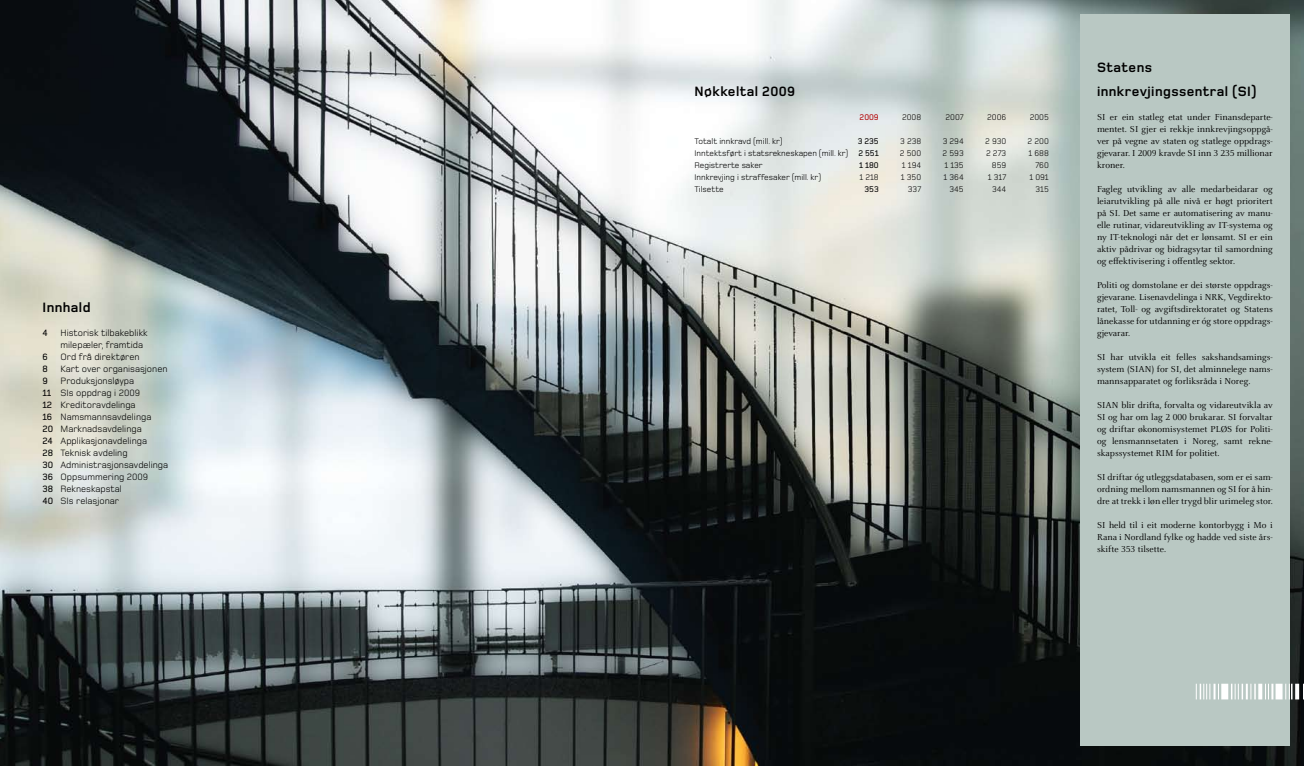
<style>
.page{position:relative;width:1304px;height:766px;background:#fff}
.page>*{position:absolute;margin:0;border:0;box-sizing:border-box;transform-origin:0 0}
.t1{font:700 14px/24px "Foundry Monoline";letter-spacing:.03em;color:#000}
.t2{font:9.5px/12px "Celeste OT";color:#000;text-align:justify}
.t3{font:9.5px/12px "Foundry Monoline";color:#000}
.t4{font:500 9.5px "Foundry Monoline";color:#000}
.t5{font:8.5px "Foundry Monoline";color:#000}
.t6{font:500 8.5px "Foundry Monoline";color:#000}
.t7{font:500 8.5px "Foundry Monoline";color:#b20809}
.s1{font-weight:500}
</style>
<div class="page">
<img style="left:0;top:0;width:1304px;height:765px">
<div style="left:1080px;top:14px;width:210px;height:731px;background:#b9c8c3"></div>
<svg style="left:1303px;top:683px;width:1px;height:16px"></svg>
<svg style="left:1295px;top:683px;width:4px;height:16px"></svg>
<svg style="left:1285px;top:683px;width:7px;height:16px"></svg>
<svg style="left:1265px;top:683px;width:8px;height:16px"></svg>
<svg style="left:1231px;top:683px;width:25px;height:16px"></svg>
<svg style="left:1196px;top:683px;width:23px;height:16px"></svg>
<div style="left:1275px;top:683px;width:7px;height:16px;background:#fff"></div>
<svg style="left:1258px;top:683px;width:4px;height:16px"></svg>
<div style="left:1221px;top:683px;width:7px;height:16px;background:#fff"></div>
<h1 class="t1" style="left:43px;top:295px;width:50px">Innhald</h1>
<p class="t4" style="left:43px;top:328px;width:7px">4</p>
<p class="t3" style="left:61px;top:327px;width:89px">Historisk tilbakeblikk milepæler, framtida</p>
<p class="t4" style="left:43px;top:352px;width:7px">6</p>
<p class="t3" style="left:61px;top:351px;width:81px">Ord frå direktøren</p>
<p class="t4" style="left:43px;top:364px;width:7px">8</p>
<p class="t3" style="left:61px;top:363px;width:109px">Kart over organisasjonen</p>
<p class="t4" style="left:43px;top:376px;width:7px">9</p>
<p class="t3" style="left:43px;top:375px;width:127px;text-indent:18px">Produksjonsløypa<br><span class="s1">11</span> SIs oppdrag i 2009<br><span class="s1">12</span> Kreditoravdelinga<br><span class="s1">16</span> Namsmannsavdelinga<br><span class="s1">20</span> Marknadsavdelinga<br><span class="s1">24</span> Applikasjonavdelinga<br><span class="s1">28</span> Teknisk avdeling<br><span class="s1">30</span> Administrasjonsavdelinga<br><span class="s1">36</span> Oppsummering 2009<br><span class="s1">38</span> Rekneskapstal<br><span class="s1">40</span> SIs relasjonar</p>
<h1 class="t1" style="left:694px;top:79px;width:102px">Nøkkeltal 2009</h1>
<p class="t7" style="left:860px;top:113px;width:21px">2009</p>
<p class="t5" style="left:902px;top:113px;width:21px">2008</p>
<p class="t5" style="left:946px;top:113px;width:20px">2007</p>
<p class="t5" style="left:987px;top:113px;width:21px">2006</p>
<p class="t5" style="left:1030px;top:113px;width:21px">2005</p>
<p class="t5" style="left:694px;top:137px;width:89px">Totalt innkravd (mill. kr)</p>
<p class="t6" style="left:858px;top:137px;width:22px">3 235</p>
<p class="t5" style="left:900px;top:137px;width:23px">3 238</p>
<p class="t5" style="left:943px;top:137px;width:23px">3 294</p>
<p class="t5" style="left:985px;top:137px;width:23px">2 930</p>
<p class="t5" style="left:1028px;top:137px;width:23px">2 200</p>
<p class="t5" style="left:694px;top:149px;width:186px">Inntektsført i statsrekneskapen (mill. kr) <span class="s1">2 551</span></p>
<p class="t5" style="left:900px;top:149px;width:23px">2 500</p>
<p class="t5" style="left:943px;top:149px;width:23px">2 593</p>
<p class="t5" style="left:986px;top:149px;width:22px">2 273</p>
<p class="t5" style="left:1028px;top:149px;width:22px">1 688</p>
<p class="t5" style="left:694px;top:161px;width:70px">Registrerte saker</p>
<p class="t6" style="left:859px;top:161px;width:21px">1 180</p>
<p class="t5" style="left:902px;top:161px;width:21px">1 194</p>
<p class="t5" style="left:944px;top:161px;width:21px">1 135</p>
<p class="t5" style="left:992px;top:161px;width:16px">859</p>
<p class="t5" style="left:1035px;top:161px;width:15px">760</p>
<p class="t5" style="left:694px;top:173px;width:128px">Innkrevjing i straffesaker (mill. kr)</p>
<p class="t5" style="left:859px;top:173px;width:21px">1 218</p>
<p class="t5" style="left:901px;top:173px;width:22px">1 350</p>
<p class="t5" style="left:944px;top:173px;width:22px">1 364</p>
<p class="t5" style="left:988px;top:173px;width:20px">1 317</p>
<p class="t5" style="left:1029px;top:173px;width:21px">1 091</p>
<p class="t5" style="left:694px;top:185px;width:31px">Tilsette</p>
<p class="t6" style="left:864px;top:185px;width:16px">353</p>
<p class="t5" style="left:908px;top:185px;width:15px">337</p>
<p class="t5" style="left:949px;top:185px;width:16px">345</p>
<p class="t5" style="left:992px;top:185px;width:16px">344</p>
<p class="t5" style="left:1035px;top:185px;width:15px">315</p>
<h1 class="t1" style="left:1097px;top:55px;width:161px">Statens innkrevjingssentral (SI)</h1>
<p class="t2" style="left:1097px;top:111px;width:177px">SI er ein statleg etat under Finansdeparte&shy;mentet. SI gjer ei rekkje innkrevjingsoppgå&shy;ver på vegne av staten og statlege oppdrags&shy;gjevarar. I 2009 kravde SI inn 3 235 millionar kroner.</p>
<p class="t2" style="left:1097px;top:183px;width:177px">Fagleg utvikling av alle medarbeidarar og leiarutvikling på alle nivå er høgt prioritert på SI. Det same er automatisering av manu&shy;elle rutinar, vidareutvikling av IT-systema og ny IT-teknologi når det er lønsamt. SI er ein aktiv pådrivar og bidragsytar til samordning og effektivisering i offentleg sektor.</p>
<p class="t2" style="left:1097px;top:279px;width:177px">Politi og domstolane er dei største oppdrags&shy;gjevarane. Lisenavdelinga i NRK, Vegdirekto&shy;ratet, Toll- og avgiftsdirektoratet og Statens lånekasse for utdanning er óg store oppdrags&shy;gjevarar.</p>
<p class="t2" style="left:1097px;top:351px;width:177px">SI har utvikla eit felles sakshandsamings&shy;system (SIAN) for SI, det alminnelege nams&shy;mannsapparatet og forliksråda i Noreg.</p>
<p class="t2" style="left:1097px;top:399px;width:177px">SIAN blir drifta, forvalta og vidareutvikla av SI og har om lag 2 000 brukarar. SI forvaltar og driftar økonomisystemet PLØS for Politi&shy;og lensmannsetaten i Noreg, samt rekne&shy;skapssystemet RIM for politiet.</p>
<p class="t2" style="left:1097px;top:471px;width:177px">SI driftar óg utleggsdatabasen, som er ei sam&shy;ordning mellom namsmannen og SI for å hin&shy;dre at trekk i løn eller trygd blir urimeleg stor.</p>
<p class="t2" style="left:1097px;top:519px;width:177px">SI held til i eit moderne kontorbygg i Mo i Rana i Nordland fylke og hadde ved siste års&shy;skifte 353 tilsette.</p>
</div>
